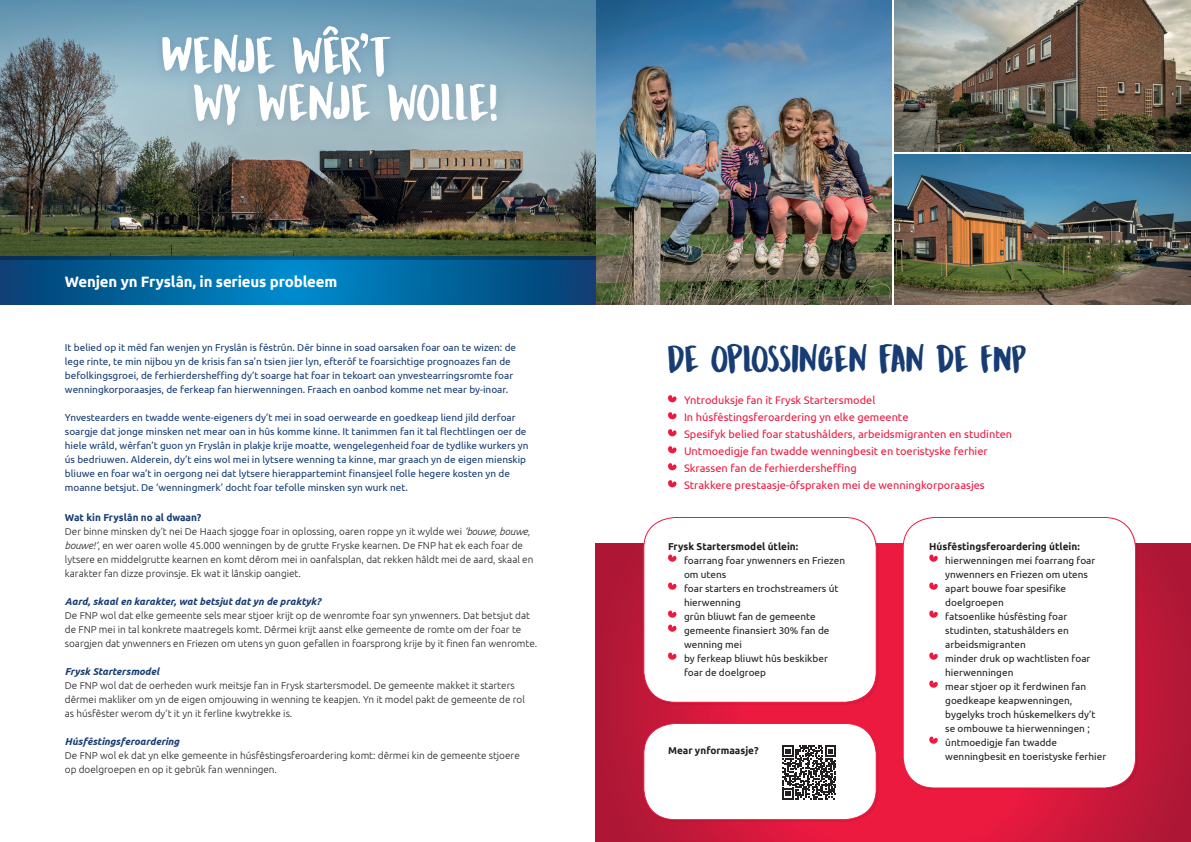
<style>
.page{position:relative;width:1191px;height:842px;background:#fff}
.page>*{position:absolute;margin:0;border:0;box-sizing:border-box;transform-origin:0 0}
.t1{font:52.6px/47.1px "Mandarin Whispers";color:#fff}
.t2{font:38px "Mandarin Whispers";color:#173c73}
.t3{font:700 15px "Ubuntu";letter-spacing:-.01em;color:#fff}
.t4{font:11px/17px "Ubuntu";color:#ed1a40}
.t5{font:300 10px/14px "Ubuntu";color:#231f20}
.t6{font:10px/14px "Ubuntu";color:#173c73}
.t7{font:10px/14px "Ubuntu";color:#231f20}
.t8{font:italic 700 10px "Ubuntu";color:#173c73}
.t9{font:700 10px "Ubuntu";color:#231f20}
.s1{font-weight:700;color:#173c73}
.s2{font-style:italic}
</style>
<div class="page">
<img style="left:595px;top:0;width:296px;height:305px">
<img style="left:895px;top:155px;width:296px;height:150px">
<img style="left:895px;top:0;width:296px;height:151px">
<img style="left:0;top:142px;width:595px;height:114px">
<svg style="left:0;top:0;width:595px;height:142px;background:#7696a7"></svg>
<svg style="left:595px;top:543px;width:596px;height:299px;background:#c9183a"></svg>
<div style="left:645px;top:519px;width:233px;height:185px;background:#231f20;opacity:.1"></div>
<div style="left:644px;top:517px;width:232px;height:185px;background:#fff;border-radius:31px"></div>
<div style="left:643px;top:517px;width:233px;height:185px;border:1px solid #ed1a40;border-radius:31px"></div>
<div style="left:905px;top:519px;width:232px;height:271px;background:#231f20;opacity:.1"></div>
<div style="left:903px;top:517px;width:232px;height:271px;background:#fff;border-radius:31px"></div>
<div style="left:903px;top:517px;width:232px;height:271px;border:1px solid #ed1a40;border-radius:31px"></div>
<svg style="left:668px;top:395px;width:9px;height:8px"></svg>
<svg style="left:668px;top:412px;width:9px;height:8px"></svg>
<svg style="left:668px;top:429px;width:9px;height:8px"></svg>
<svg style="left:668px;top:446px;width:9px;height:8px"></svg>
<svg style="left:668px;top:463px;width:9px;height:8px"></svg>
<svg style="left:668px;top:480px;width:9px;height:8px"></svg>
<svg style="left:0;top:260px;width:595px;height:45px;background:#01649e"></svg>
<svg style="left:0;top:256px;width:595px;height:4px;background:#014570"></svg>
<div style="left:153px;top:18px;width:356px;height:119px;background:#173c73;opacity:.17"></div>
<svg style="left:668px;top:554px;width:9px;height:8px"></svg>
<svg style="left:668px;top:582px;width:9px;height:8px"></svg>
<svg style="left:668px;top:610px;width:9px;height:8px"></svg>
<svg style="left:668px;top:624px;width:9px;height:8px"></svg>
<svg style="left:668px;top:652px;width:9px;height:8px"></svg>
<svg style="left:929px;top:554px;width:9px;height:8px"></svg>
<svg style="left:929px;top:582px;width:9px;height:8px"></svg>
<svg style="left:929px;top:610px;width:9px;height:8px"></svg>
<svg style="left:929px;top:652px;width:9px;height:8px"></svg>
<svg style="left:929px;top:680px;width:9px;height:8px"></svg>
<svg style="left:929px;top:736px;width:9px;height:8px"></svg>
<div style="left:645px;top:725px;width:233px;height:97px;background:#231f20;opacity:.1"></div>
<div style="left:644px;top:723px;width:232px;height:97px;background:#fff;border-radius:31px"></div>
<div style="left:643px;top:723px;width:233px;height:97px;border:1px solid #ed1a40;border-radius:31px"></div>
<svg style="left:782px;top:745px;width:54px;height:54px"></svg>
<h1 class="t1" style="left:193px;top:32px;width:307px;text-indent:-32px">WENJE WÊR’T<br>WY WENJE WOLLE!</h1>
<h3 class="t3" style="left:65px;top:272px;width:274px">Wenjen yn Fryslân, in serieus probleem</h3>
<p class="t6" style="left:65px;top:340px;width:453px">It belied op it mêd fan wenjen yn Fryslân is fêstrûn. Dêr binne in soad oarsaken foar oan te wizen: de lege rinte, te min nijbou yn de krisis fan sa’n tsien jier lyn, efterôf te foarsichtige prognoazes fan de befolkingsgroei, de ferhierdersheffing dy’t soarge hat foar in tekoart oan ynvestearringsromte foar wenningkorporaasjes, de ferkeap fan hierwenningen. Fraach en oanbod komme net mear by-inoar.</p>
<p class="t6" style="left:65px;top:410px;width:465px">Ynvestearders en twadde wente-eigeners dy’t mei in soad oerwearde en goedkeap liend jild derfoar soargje dat jonge minsken net mear oan in hûs komme kinne. It tanimmen fan it tal flechtlingen oer de hiele wrâld, wêrfan’t guon yn Fryslân in plakje krije moatte, wengelegenheid foar de tydlike wurkers yn ús bedriuwen. Alderein, dy’t eins wol mei in lytsere wenning ta kinne, mar graach yn de eigen mienskip bliuwe en foar wa’t in oergong nei dat lytsere hierappartemint finansjeel folle hegere kosten yn de moanne betsjut. De ‘wenningmerk’ docht foar tefolle minsken syn wurk net.</p>
<p class="t5" style="left:65px;top:510px;width:470px"><span class="s1">Wat kin Fryslân no al dwaan?<br></span>Der binne minsken dy’t nei De Haach sjogge foar in oplossing, oaren roppe yn it wylde wei <span class="s2">‘bouwe, bouwe, bouwe!’</span>, en wer oaren wolle 45.000 wenningen by de grutte Fryske kearnen. De FNP hat ek each foar de lytsere en middelgrutte kearnen en komt dêrom mei in oanfalsplan, dat rekken hâldt mei de aard, skaal en karakter fan dizze provinsje. Ek wat it lânskip oangiet.</p>
<p class="t8" style="left:65px;top:595px;width:257px">Aard, skaal en karakter, wat betsjut dat yn de praktyk?</p>
<p class="t5" style="left:65px;top:608px;width:474px">De FNP wol dat elke gemeente sels mear stjoer krijt op de wenromte foar syn ynwenners. Dat betsjut dat de FNP mei in tal konkrete maatregels komt. Dêrmei krijt aanst elke gemeente de romte om der foar te soargjen dat ynwenners en Friezen om utens yn guon gefallen in foarsprong krije by it finen fan wenromte.</p>
<p class="t8" style="left:65px;top:665px;width:96px">Frysk Startersmodel</p>
<p class="t5" style="left:65px;top:678px;width:461px">De FNP wol dat de oerheden wurk meitsje fan in Frysk startersmodel. De gemeente makket it starters dêrmei makliker om yn de eigen omjouwing in wenning te keapjen. Yn it model pakt de gemeente de rol as húsfêster werom dy’t it yn it ferline kwytrekke is.</p>
<p class="t8" style="left:65px;top:735px;width:116px">Húsfêstingsferoardering</p>
<p class="t5" style="left:65px;top:748px;width:456px">De FNP wol ek dat yn elke gemeente in húsfêstingsferoardering komt: dêrmei kin de gemeente stjoere op doelgroepen en op it gebrûk fan wenningen.</p>
<h2 class="t2" style="left:667px;top:335px;width:361px">DE OPLOSSINGEN FAN DE FNP</h2>
<p class="t4" style="left:684px;top:392px;width:329px">Yntroduksje fan it Frysk Startersmodel<br>In húsfêstingsferoardering yn elke gemeente<br>Spesifyk belied foar statushâlders, arbeidsmigranten en studinten Untmoedigje fan twadde wenningbesit en toeristyske ferhier Skrassen fan de ferhierdersheffing<br>Strakkere prestaasje-ôfspraken mei de wenningkorporaasjes</p>
<p class="t9" style="left:668px;top:540px;width:132px">Frysk Startersmodel útlein:</p>
<p class="t7" style="left:684px;top:553px;width:163px">foarrang foar ynwenners en Friezen om utens<br>foar starters en trochstreamers út hierwenning<br>grûn bliuwt fan de gemeente gemeente finansiert 30% fan de wenning mei<br>by ferkeap bliuwt hûs beskikber foar de doelgroep</p>
<p class="t9" style="left:668px;top:744px;width:92px">Mear ynformaasje?</p>
<p class="t9" style="left:929px;top:540px;width:152px">Húsfêstingsferoardering útlein:</p>
<p class="t7" style="left:945px;top:553px;width:162px">hierwenningen mei foarrang foar ynwenners en Friezen om utens apart bouwe foar spesifike doelgroepen<br>fatsoenlike húsfêsting foar studinten, statushâlders en arbeidsmigranten<br>minder druk op wachtlisten foar hierwenningen<br>mear stjoer op it ferdwinen fan goedkeape keapwenningen, bygelyks troch húskemelkers dy’t se ombouwe ta hierwenningen ; ûntmoedigje fan twadde wenningbesit en toeristyske ferhier</p>
</div>
